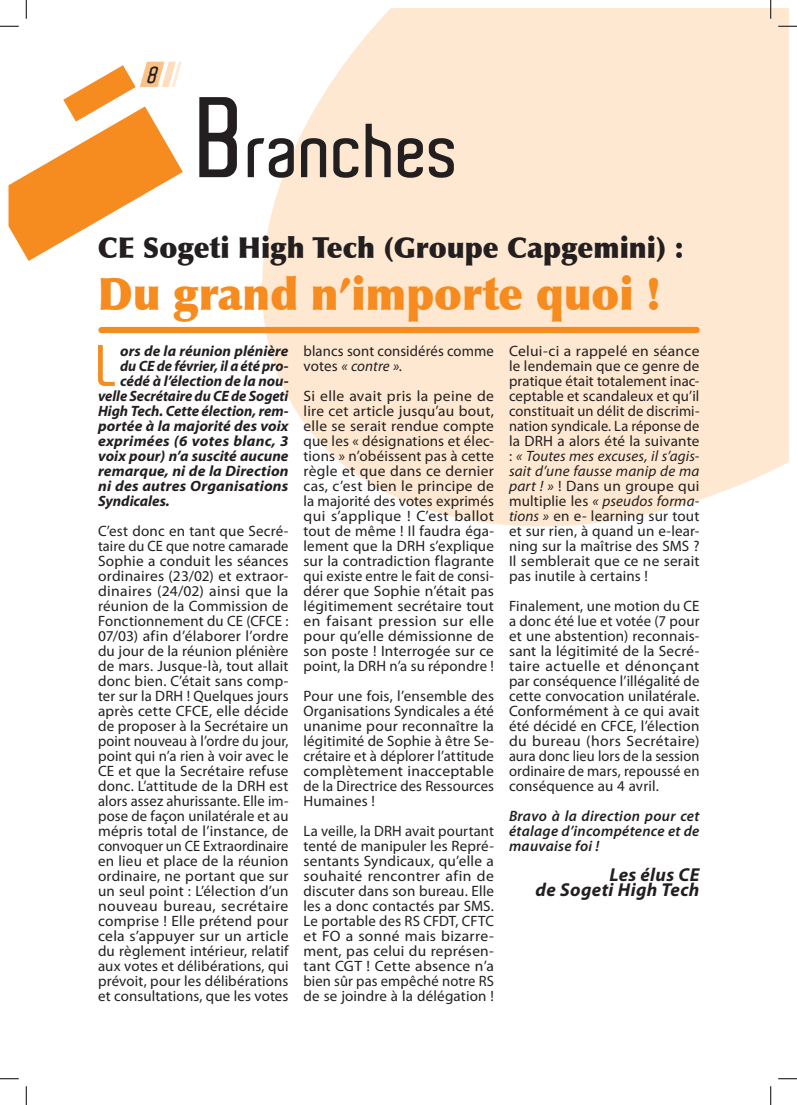
<style>
.page{position:relative;width:797px;height:1105px;background:#fff}
.page>*{position:absolute;margin:0;border:0;box-sizing:border-box;transform-origin:0 0}
.t1{font:600 73.62px "Aldo";color:#231f20}
.t2{font:600 56.38px "Aldo";color:#f68b1f}
.t3{font:900 44.62px "Optima";color:#f68b1f;scale:.96 1}
.t4{font:900 28.88px "Optima";color:#231f20;scale:.96 1}
.t5{font:italic 600 22.5px "Aldo";color:#231f20}
.t6{font:italic 700 18.75px/15px "Myriad Pro";letter-spacing:.02em;color:#231f20;text-align:right}
.t7{font:15px/15px "Myriad Pro";letter-spacing:.01em;color:#231f20;text-align:justify}
.t8{font:15px/15px "Myriad Pro";letter-spacing:.01em;color:#231f20;text-align:justify;scale:1.04 1}
.t9{font:italic 700 15px "Myriad Pro";letter-spacing:.005em;color:#231f20}
.t10{font:italic 600 15px/15px "Myriad Pro";letter-spacing:.02em;color:#231f20;text-align:justify}
.t11{font:italic 700 15px "Myriad Pro";letter-spacing:.005em;color:#231f20;scale:1.04 1}
.s1{font-size:110.38px}
.s2{font-style:italic}
</style>
<div class="page">
<svg style="left:205px;top:9px;width:583px;height:518px;fill:#fee8d1"></svg>
<svg style="left:9px;top:62px;width:174px;height:199px"></svg>
<div style="left:101px;top:327px;width:595px;height:6px;background:#f68b1f"></div>
<svg style="left:0;top:25px;width:19px;height:2px"></svg>
<svg style="left:778px;top:25px;width:19px;height:2px"></svg>
<svg style="left:0;top:1078px;width:19px;height:1px"></svg>
<svg style="left:778px;top:1078px;width:19px;height:1px"></svg>
<svg style="left:25px;top:0;width:2px;height:19px"></svg>
<svg style="left:25px;top:1086px;width:2px;height:19px"></svg>
<svg style="left:770px;top:0;width:1px;height:19px"></svg>
<svg style="left:770px;top:1086px;width:1px;height:19px"></svg>
<h3 class="t5" style="left:147px;top:62px;width:18px">8</h3>
<h1 class="t1" style="left:199px;top:110px;width:263px"><span class="s1">B</span>ranches</h1>
<h3 class="t4" style="left:98px;top:231px;width:611px">CE Sogeti High Tech (Groupe Capgemini) :</h3>
<h3 class="t3" style="left:98px;top:267px;width:588px">Du grand n’importe quoi !</h3>
<h2 class="t2" style="left:98px;top:334px;width:24px">L</h2>
<p class="t9" style="left:120px;top:341px;width:170px">ors de la réunion plénière</p>
<p class="t7" style="left:303px;top:343px;width:192px">blancs sont considérés comme votes <span class="s2">« contre »</span>.</p>
<p class="t8" style="left:303px;top:388px;width:185px">Si elle avait pris la peine de lire cet article jusqu’au bout, elle se serait rendue compte que les « désignations et élec&shy;tions » n’obéissent pas à cette règle et que dans ce dernier cas, c’est bien le principe de la majorité des votes exprimés qui s’applique ! C’est ballot tout de même ! Il faudra éga&shy;lement que la DRH s’explique sur la contradiction flagrante qui existe entre le fait de consi&shy;dérer que Sophie n’était pas légitimement secrétaire tout en faisant pression sur elle pour qu’elle démissionne de son poste ! Interrogée sur ce point, la DRH n’a su répondre !</p>
<p class="t7" style="left:303px;top:688px;width:192px">Pour une fois, l’ensemble des Organisations Syndicales a été unanime pour reconnaître la légitimité de Sophie à être Se&shy;crétaire et à déplorer l’attitude complètement inacceptable de la Directrice des Ressources Humaines !</p>
<p class="t7" style="left:303px;top:823px;width:192px">La veille, la DRH avait pourtant tenté de manipuler les Repré&shy;sentants Syndicaux, qu’elle a souhaité rencontrer afin de discuter dans son bureau. Elle les a donc contactés par SMS.<br>Le portable des RS CFDT, CFTC et FO a sonné mais bizarre&shy;ment, pas celui du représen&shy;tant CGT ! Cette absence n’a bien sûr pas empêché notre RS de se joindre à la délégation !</p>
<p class="t8" style="left:509px;top:343px;width:185px">Celui-ci a rappelé en séance le lendemain que ce genre de pratique était totalement inac&shy;ceptable et scandaleux et qu’il constituait un délit de discrimi&shy;nation syndicale. La réponse de la DRH a alors été la suivante : <span class="s2">« Toutes mes excuses, il s’agis&shy;sait d’une fausse manip de ma part ! »</span> ! Dans un groupe qui multiplie les <span class="s2">« pseudos forma&shy;tions »</span> en e- learning sur tout et sur rien, à quand un e-lear&shy;ning sur la maîtrise des SMS ?<br>Il semblerait que ce ne serait pas inutile à certains !</p>
<p class="t7" style="left:509px;top:598px;width:192px">Finalement, une motion du CE a donc été lue et votée (7 pour et une abstention) reconnais&shy;sant la légitimité de la Secré&shy;taire actuelle et dénonçant par conséquence l’illégalité de cette convocation unilatérale.<br>Conformément à ce qui avait été décidé en CFCE, l’élection du bureau (hors Secrétaire) aura donc lieu lors de la session ordinaire de mars, repoussé en conséquence au 4 avril.</p>
<p class="t10" style="left:509px;top:808px;width:192px">Bravo à la direction pour cet étalage d’incompétence et de mauvaise foi !</p>
<p class="t6" style="left:535px;top:867px;width:165px">Les élus CE<br>de Sogeti High Tech</p>
<p class="t9" style="left:120px;top:356px;width:170px">du CE de février, il a été pro-</p>
<p class="t9" style="left:120px;top:371px;width:170px">cédé à l’élection de la nou-</p>
<p class="t9" style="left:98px;top:386px;width:192px">velle Secrétaire du CE de Sogeti</p>
<p class="t9" style="left:98px;top:401px;width:192px">High Tech. Cette élection, rem-</p>
<p class="t9" style="left:98px;top:416px;width:192px">portée à la majorité des voix</p>
<p class="t11" style="left:98px;top:431px;width:185px">exprimées (6 votes blanc, 3</p>
<p class="t9" style="left:98px;top:446px;width:192px">voix pour) n’a suscité aucune</p>
<p class="t9" style="left:98px;top:461px;width:192px">remarque, ni de la Direction</p>
<p class="t11" style="left:98px;top:476px;width:185px">ni des autres Organisations</p>
<p class="t9" style="left:98px;top:491px;width:73px">Syndicales.</p>
<p class="t7" style="left:98px;top:523px;width:192px">C’est donc en tant que Secré&shy;taire du CE que notre camarade Sophie a conduit les séances ordinaires (23/02) et extraor&shy;dinaires (24/02) ainsi que la réunion de la Commission de Fonctionnement du CE (CFCE :<br>07/03) afin d’élaborer l’ordre du jour de la réunion plénière de mars. Jusque-là, tout allait donc bien. C’était sans comp&shy;ter sur la DRH ! Quelques jours après cette CFCE, elle décide de proposer à la Secrétaire un point nouveau à l’ordre du jour, point qui n’a rien à voir avec le CE et que la Secrétaire refuse donc. L’attitude de la DRH est alors assez ahurissante. Elle im&shy;pose de façon unilatérale et au mépris total de l’instance, de convoquer un CE Extraordinaire en lieu et place de la réunion ordinaire, ne portant que sur un seul point : L’élection d’un nouveau bureau, secrétaire comprise ! Elle prétend pour cela s’appuyer sur un article du règlement intérieur, relatif aux votes et délibérations, qui prévoit, pour les délibérations et consultations, que les votes</p>
</div>
